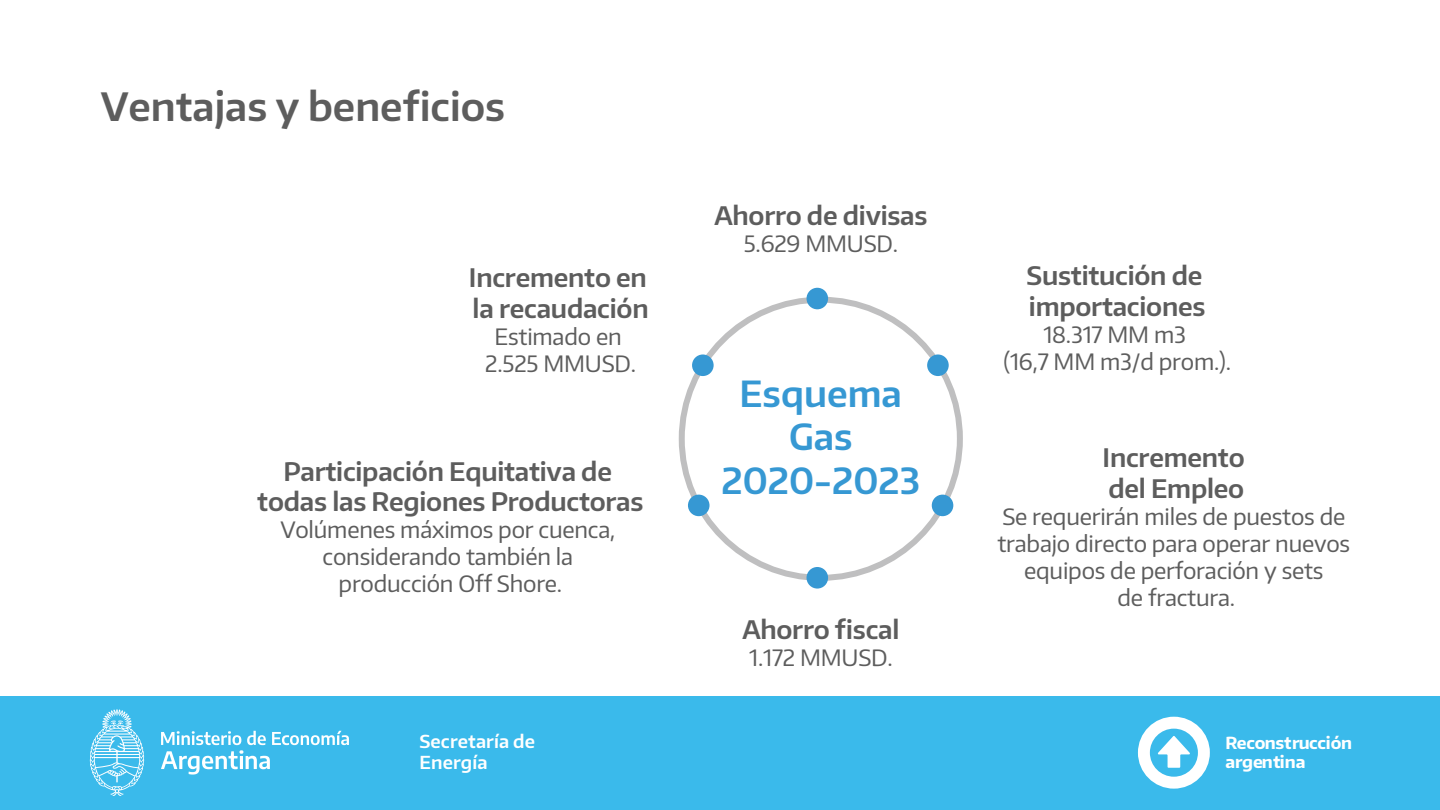
<style>
.page{position:relative;width:1440px;height:810px;background:#fff}
.page>*{position:absolute;margin:0;border:0;box-sizing:border-box;transform-origin:0 0}
.t1{font:600 39px "Encode Sans";color:#5d5d5d}
.t2{font:600 36px/43.2px "Encode Sans";color:#3698d3;text-align:center}
.t3{font:600 25.5px/30.6px "Encode Sans";letter-spacing:-.01em;color:#5d5d5d}
.t4{font:22.5px/27px "Encode Sans";letter-spacing:-.01em;color:#5d5d5d;text-align:center}
.t5{font:600 17.85px/21.5px "Encode Sans";letter-spacing:.005em;color:#fff}
.t6{font:700 16.65px/19px "Encode Sans";letter-spacing:-.015em;color:#fff}
</style>
<div class="page">
<div style="left:0;top:696px;width:1440px;height:114px;background:#3abaeb"></div>
<svg style="left:90px;top:709px;width:54px;height:87px"></svg>
<svg style="left:161px;top:731px;width:188px;height:44px"></svg>
<svg style="left:1138px;top:717px;width:72px;height:72px"></svg>
<div style="left:807px;top:288px;width:21px;height:21px;background:#3698d3;border-radius:50%"></div>
<div style="left:807px;top:567px;width:21px;height:22px;background:#3698d3;border-radius:50%"></div>
<div style="left:688px;top:495px;width:22px;height:21px;background:#3698d3;border-radius:50%"></div>
<div style="left:932px;top:495px;width:21px;height:21px;background:#3698d3;border-radius:50%"></div>
<div style="left:692px;top:354px;width:22px;height:22px;background:#3698d3;border-radius:50%"></div>
<div style="left:927px;top:354px;width:22px;height:22px;background:#3698d3;border-radius:50%"></div>
<h1 class="t1" style="left:101px;top:81px;width:406px">Ventajas y beneficios</h1>
<p class="t3" style="left:469px;top:262px;width:181px">Incremento en la recaudación</p>
<p class="t4" style="left:485px;top:322px;width:152px">Estimado en<br>2.525 MMUSD.</p>
<p class="t3" style="left:257px;top:455px;width:388px;text-align:center">Participación Equitativa de todas las Regiones Productoras</p>
<p class="t4" style="left:280px;top:516px;width:337px">Volúmenes máximos por cuenca, considerando también la producción Off Shore.</p>
<p class="t3" style="left:714px;top:200px;width:215px">Ahorro de divisas</p>
<p class="t4" style="left:744px;top:230px;width:156px">5.629 MMUSD.</p>
<h2 class="t2" style="left:721px;top:371px;width:200px">Esquema<br>Gas<br>2020-2023</h2>
<p class="t3" style="left:742px;top:613px;width:159px">Ahorro fiscal</p>
<p class="t4" style="left:749px;top:643px;width:145px">1.172 MMUSD.</p>
<p class="t3" style="left:1027px;top:260px;width:180px">Sustitución de importaciones</p>
<p class="t4" style="left:1004px;top:320px;width:229px">18.317 MM m3<br>(16,7 MM m3/d prom.).</p>
<p class="t3" style="left:1103px;top:442px;width:144px">Incremento del Empleo</p>
<p class="t4" style="left:997px;top:502px;width:354px">Se requerirán miles de puestos de trabajo directo para operar nuevos equipos de perforación y sets<br>de fractura.</p>
<p class="t5" style="left:420px;top:730px;width:117px">Secretaría de<br>Energía</p>
<p class="t6" style="left:1226px;top:732px;width:128px">Reconstrucción argentina</p>
</div>
